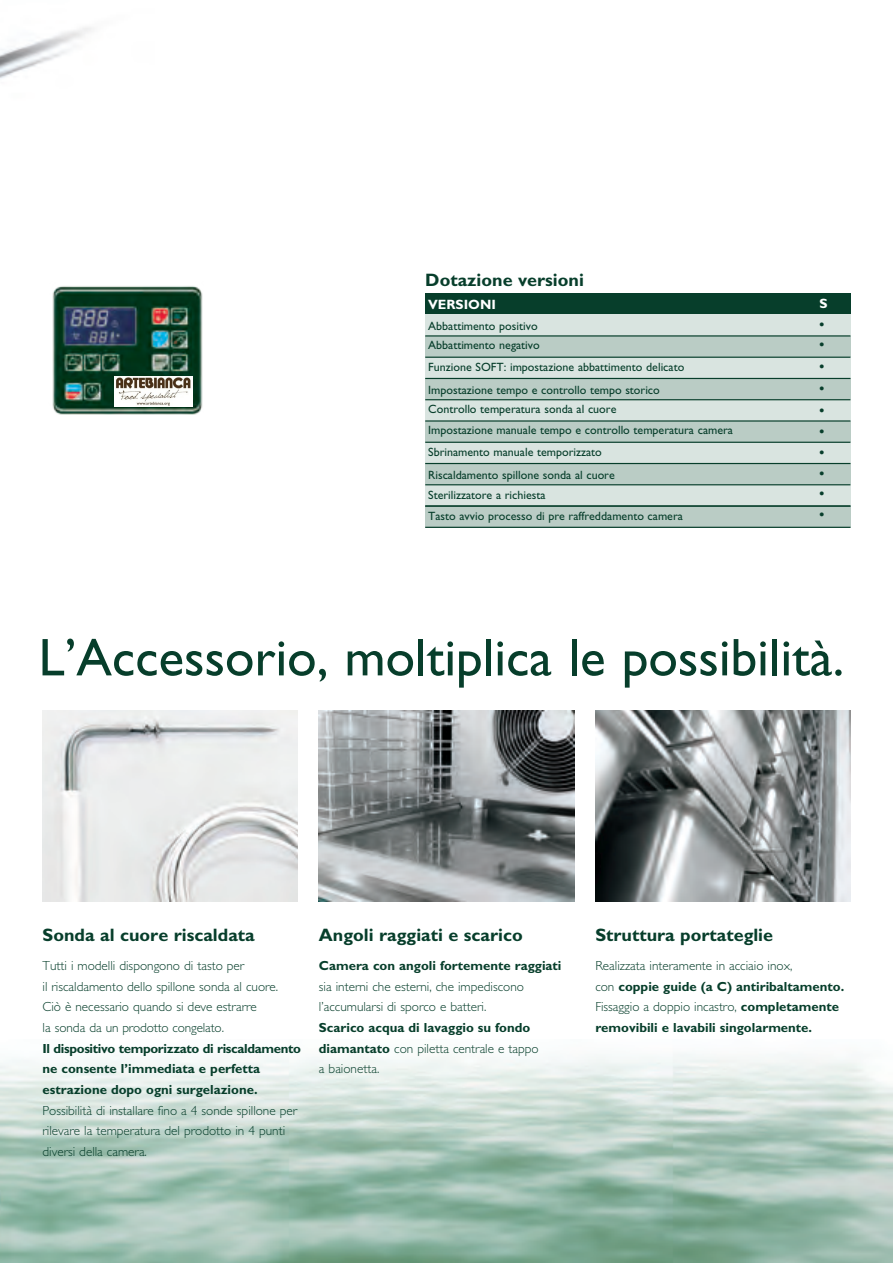
<style>
.page{position:relative;width:893px;height:1263px;background:#fff}
.page>*{position:absolute;margin:0;border:0;box-sizing:border-box;transform-origin:0 0}
.t1{font:53.25px "Gill Sans";color:#073e2b}
.t2{font:700 18px "Gill Sans";color:#073e2b}
.t3{font:700 13.5px/21.3px "Gill Sans";color:#073e2b}
.t4{font:700 13.5px "Gill Sans";color:#fff}
.t5{font:700 13.2px/20.5px "Gill Sans";color:#073e2b}
.t6{font:300 13.2px/20.5px "Gill Sans";color:#073e2b}
.t7{font:12px/21.3px "Gill Sans";color:#073e2b}
.s1{font-weight:300}
</style>
<div class="page">
<img style="left:0;top:1053px;width:893px;height:210px">
<img style="left:596px;top:710px;width:254px;height:191px">
<img style="left:319px;top:710px;width:255px;height:191px">
<img style="left:43px;top:710px;width:255px;height:191px">
<img style="left:0;top:27px;width:92px;height:52px">
<img style="left:52px;top:286px;width:151px;height:129px">
<div style="left:425px;top:506px;width:425px;height:21px;background:#baccc5"></div>
<div style="left:425px;top:293px;width:425px;height:22px;background:#073e2b"></div>
<div style="left:425px;top:315px;width:425px;height:21px;background:#d9e4e0"></div>
<div style="left:425px;top:336px;width:425px;height:21px;background:#baccc5"></div>
<div style="left:425px;top:357px;width:425px;height:21px;background:#d9e4e0"></div>
<div style="left:425px;top:378px;width:425px;height:22px;background:#baccc5"></div>
<div style="left:425px;top:400px;width:425px;height:21px;background:#d9e4e0"></div>
<div style="left:425px;top:421px;width:425px;height:21px;background:#baccc5"></div>
<div style="left:425px;top:442px;width:425px;height:21px;background:#d9e4e0"></div>
<div style="left:425px;top:463px;width:425px;height:22px;background:#baccc5"></div>
<div style="left:425px;top:485px;width:425px;height:21px;background:#d9e4e0"></div>
<hr style="left:425px;top:335px;width:425px;height:2px;background:#073e2b">
<hr style="left:425px;top:357px;width:425px;height:1px;background:#073e2b">
<hr style="left:425px;top:378px;width:425px;height:1px;background:#073e2b">
<hr style="left:425px;top:399px;width:425px;height:1px;background:#073e2b">
<hr style="left:425px;top:420px;width:425px;height:2px;background:#073e2b">
<hr style="left:425px;top:442px;width:425px;height:1px;background:#073e2b">
<hr style="left:425px;top:463px;width:425px;height:1px;background:#073e2b">
<hr style="left:425px;top:484px;width:425px;height:1px;background:#073e2b">
<hr style="left:425px;top:505px;width:425px;height:2px;background:#073e2b">
<hr style="left:425px;top:527px;width:425px;height:1px;background:#073e2b">
<img style="left:115px;top:377px;width:77px;height:30px">
<h2 class="t2" style="left:425px;top:269px;width:160px">Dotazione versioni</h2>
<p class="t4" style="left:428px;top:296px;width:69px">VERSIONI</p>
<p class="t4" style="left:819px;top:295px;width:10px">S</p>
<p class="t7" style="left:428px;top:316px;width:111px">Abbattimento positivo</p>
<p class="t3" style="left:819px;top:314px;width:6px">•</p>
<p class="t7" style="left:428px;top:335px;width:113px">Abbattimento negativo</p>
<p class="t3" style="left:819px;top:334px;width:6px">•</p>
<p class="t7" style="left:428px;top:357px;width:258px">Funzione SOFT: impostazione abbattimento delicato</p>
<p class="t3" style="left:819px;top:356px;width:6px">•</p>
<p class="t7" style="left:428px;top:379px;width:233px">Impostazione tempo e controllo tempo storico</p>
<p class="t3" style="left:819px;top:378px;width:6px">•</p>
<p class="t7" style="left:428px;top:399px;width:190px">Controllo temperatura sonda al cuore</p>
<p class="t3" style="left:819px;top:399px;width:6px">•</p>
<p class="t7" style="left:428px;top:420px;width:306px">Impostazione manuale tempo e controllo temperatura camera</p>
<p class="t3" style="left:819px;top:420px;width:6px">•</p>
<p class="t7" style="left:428px;top:442px;width:175px">Sbrinamento manuale temporizzato</p>
<p class="t3" style="left:819px;top:441px;width:6px">•</p>
<p class="t7" style="left:428px;top:464px;width:188px">Riscaldamento spillone sonda al cuore</p>
<p class="t3" style="left:819px;top:462px;width:6px">•</p>
<p class="t7" style="left:428px;top:484px;width:256px">Sterilizzatore a richiesta<br>Tasto avvio processo di pre raffreddamento camera</p>
<p class="t3" style="left:819px;top:482px;width:6px">• •</p>
<h1 class="t1" style="left:39px;top:627px;width:807px">L’Accessorio, moltiplica le possibilità.</h1>
<h2 class="t2" style="left:43px;top:924px;width:214px">Sonda al cuore riscaldata</h2>
<p class="t6" style="left:43px;top:955px;width:237px">Tutti i modelli dispongono di tasto per<br>il riscaldamento dello spillone sonda al cuore.<br>Ciò è necessario quando si deve estrarre<br>la sonda da un prodotto congelato.</p>
<p class="t5" style="left:43px;top:1038px;width:260px">Il dispositivo temporizzato di riscaldamento ne consente l’immediata e perfetta estrazione dopo ogni surgelazione.</p>
<p class="t6" style="left:43px;top:1100px;width:256px">Possibilità di installare fino a 4 sonde spillone per rilevare la temperatura del prodotto in 4 punti diversi della camera.</p>
<h2 class="t2" style="left:319px;top:924px;width:205px">Angoli raggiati e scarico</h2>
<p class="t5" style="left:319px;top:955px;width:244px">Camera con angoli fortemente raggiati</p>
<p class="t6" style="left:319px;top:976px;width:207px">sia interni che esterni, che impediscono l’accumularsi di sporco e batteri.</p>
<p class="t5" style="left:319px;top:1017px;width:221px">Scarico acqua di lavaggio su fondo diamantato <span class="s1">con piletta centrale e tappo a baionetta.</span></p>
<h2 class="t2" style="left:595px;top:924px;width:179px">Struttura portateglie</h2>
<p class="t5" style="left:595px;top:955px;width:250px"><span class="s1">Realizzata interamente in acciaio inox,<br>con</span> coppie guide (a C) antiribaltamento.<br><span class="s1">Fissaggio a doppio incastro,</span> completamente removibili e lavabili singolarmente.</p>
</div>
